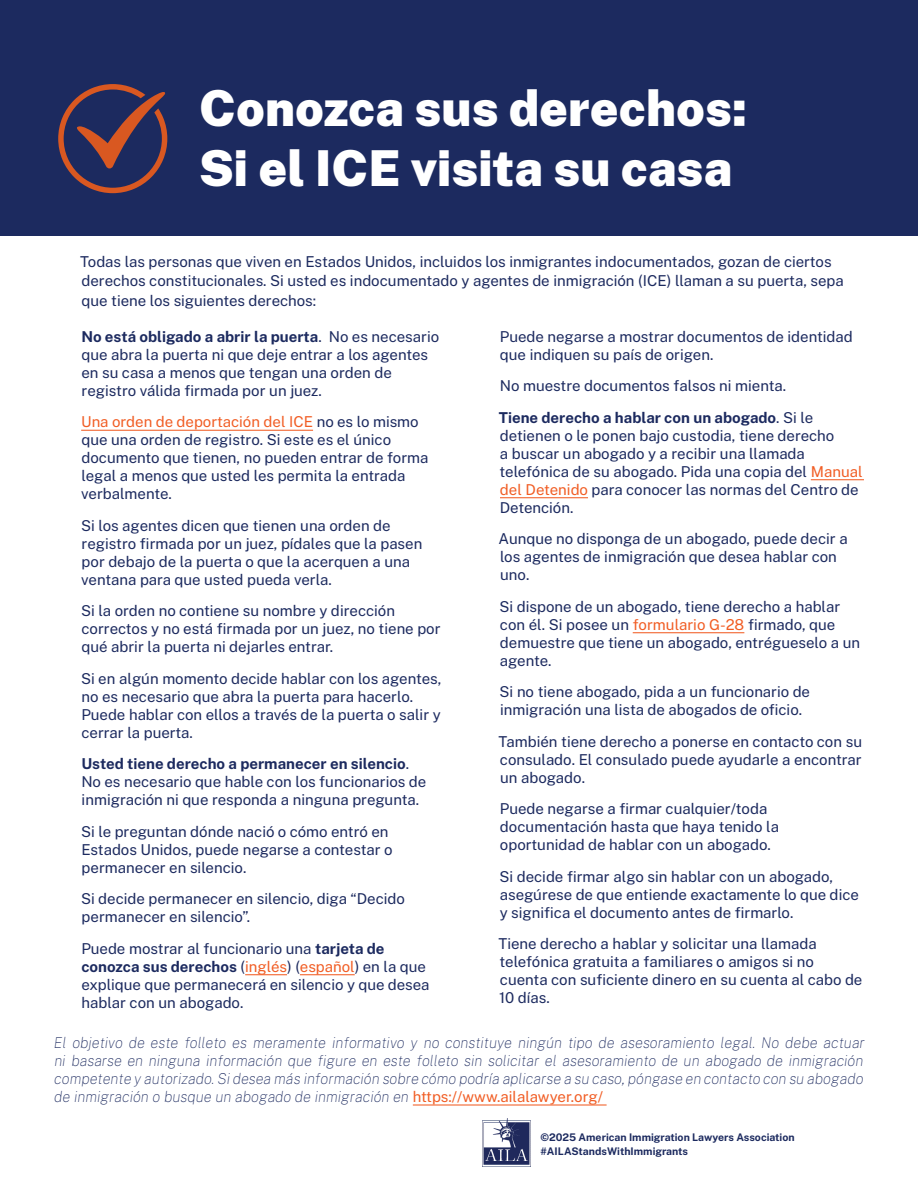
<style>
.page{position:relative;width:918px;height:1188px;background:#fff}
.page>*{position:absolute;margin:0;border:0;box-sizing:border-box;transform-origin:0 0}
.t1{font:900 49.5px/60px "Public Sans";color:#fff}
.t2{font:15px/18px "Public Sans";color:#1c2a5f}
.t3{font:italic 15px/18px "Public Sans";color:#1c2a5f;text-align:justify}
.t4{font:700 10.5px "Public Sans";color:#1c2a5f}
.s1{font-weight:700}
.s2{color:#f15d24}
.s3{font-style:normal;color:#f15d24}
</style>
<div class="page">
<div style="left:0;top:0;width:918px;height:235px;background:#1c2a5f"></div>
<hr style="left:81px;top:430px;width:232px;height:1px;background:#f15d24">
<hr style="left:245px;top:974px;width:42px;height:1px;background:#f15d24">
<hr style="left:300px;top:974px;width:55px;height:1px;background:#f15d24">
<hr style="left:811px;top:479px;width:53px;height:1px;background:#f15d24">
<hr style="left:500px;top:497px;width:88px;height:1px;background:#f15d24">
<hr style="left:633px;top:632px;width:111px;height:1px;background:#f15d24">
<svg style="left:58px;top:84px;width:109px;height:109px"></svg>
<hr style="left:413px;top:1104px;width:194px;height:2px;background:#f15d24">
<img style="left:483px;top:1119px;width:47px;height:48px">
<p class="t1" style="left:199px;top:74px;width:550px">Conozca sus derechos:<br>Si el ICE visita su casa</p>
<p class="t2" style="left:80px;top:251px;width:765px;line-height:19.5px">Todas las personas que viven en Estados Unidos, incluidos los inmigrantes indocumentados, gozan de ciertos derechos constitucionales. Si usted es indocumentado y agentes de inmigración (ICE) llaman a su puerta, sepa que tiene los siguientes derechos:</p>
<p class="t2" style="left:81px;top:327px;width:359px"><span class="s1">No está obligado a abrir la puerta</span>. No es necesario que abra la puerta ni que deje entrar a los agentes en su casa a menos que tengan una orden de registro válida firmada por un juez.</p>
<p class="t2" style="left:81px;top:412px;width:349px"><span class="s2">Una orden de deportación del ICE</span> no es lo mismo que una orden de registro. Si este es el único documento que tienen, no pueden entrar de forma legal a menos que usted les permita la entrada verbalmente.</p>
<p class="t2" style="left:81px;top:516px;width:343px">Si los agentes dicen que tienen una orden de registro firmada por un juez, pídales que la pasen por debajo de la puerta o que la acerquen a una ventana para que usted pueda verla.</p>
<p class="t2" style="left:81px;top:601px;width:361px">Si la orden no contiene su nombre y dirección correctos y no está firmada por un juez, no tiene por qué abrir la puerta ni dejarles entrar.</p>
<p class="t2" style="left:81px;top:669px;width:362px">Si en algún momento decide hablar con los agentes, no es necesario que abra la puerta para hacerlo.<br>Puede hablar con ellos a través de la puerta o salir y cerrar la puerta.</p>
<p class="t2" style="left:81px;top:754px;width:346px"><span class="s1">Usted tiene derecho a permanecer en silencio</span>.<br>No es necesario que hable con los funcionarios de inmigración ni que responda a ninguna pregunta.</p>
<p class="t2" style="left:81px;top:822px;width:313px">Si le preguntan dónde nació o cómo entró en<br>Estados Unidos, puede negarse a contestar o permanecer en silencio.</p>
<p class="t2" style="left:81px;top:889px;width:325px">Si decide permanecer en silencio, diga “Decido permanecer en silencio”.</p>
<p class="t2" style="left:81px;top:939px;width:350px">Puede mostrar al funcionario una <span class="s1">tarjeta de conozca sus derechos</span> (<span class="s2">inglés</span>) (<span class="s2">español</span>) en la que explique que permanecerá en silencio y que desea hablar con un abogado.</p>
<p class="t2" style="left:500px;top:327px;width:354px">Puede negarse a mostrar documentos de identidad que indiquen su país de origen.</p>
<p class="t2" style="left:500px;top:376px;width:288px">No muestre documentos falsos ni mienta.</p>
<p class="t2" style="left:499px;top:408px;width:365px"><span class="s1">Tiene derecho a hablar con un abogado</span>. Si le detienen o le ponen bajo custodia, tiene derecho<br>a buscar un abogado y a recibir una llamada telefónica de su abogado. Pida una copia del <span class="s2">Manual del Detenido</span> para conocer las normas del Centro de Detención.</p>
<p class="t2" style="left:499px;top:529px;width:351px">Aunque no disponga de un abogado, puede decir a los agentes de inmigración que desea hablar con uno.</p>
<p class="t2" style="left:500px;top:597px;width:362px">Si dispone de un abogado, tiene derecho a hablar con él. Si posee un <span class="s2">formulario G-28</span> firmado, que demuestre que tiene un abogado, entrégueselo a un agente.</p>
<p class="t2" style="left:500px;top:682px;width:312px">Si no tiene abogado, pida a un funcionario de inmigración una lista de abogados de oficio.</p>
<p class="t2" style="left:499px;top:732px;width:365px;text-align:justify">También tiene derecho a ponerse en contacto con su consulado. El consulado puede ayudarle a encontrar un abogado.</p>
<p class="t2" style="left:500px;top:799px;width:281px">Puede negarse a firmar cualquier/toda documentación hasta que haya tenido la oportunidad de hablar con un abogado.</p>
<p class="t2" style="left:500px;top:867px;width:361px">Si decide firmar algo sin hablar con un abogado, asegúrese de que entiende exactamente lo que dice y significa el documento antes de firmarlo.</p>
<p class="t2" style="left:499px;top:934px;width:365px">Tiene derecho a hablar y solicitar una llamada telefónica gratuita a familiares o amigos si no cuenta con suficiente dinero en su cuenta al cabo de 10 días.</p>
<p class="t3" style="left:54px;top:1033px;width:813px">El objetivo de este folleto es meramente informativo y no constituye ningún tipo de asesoramiento legal. No debe actuar ni basarse en ninguna información que figure en este folleto sin solicitar el asesoramiento de un abogado de inmigración competente y autorizado. Si desea más información sobre cómo podría aplicarse a su caso, póngase en contacto con su abogado de inmigración o busque un abogado de inmigración en <span class="s3">https://www.ailalawyer.org/</span></p>
<p class="t4" style="left:540px;top:1129px;width:256px">©2025 American Immigration Lawyers Association</p>
<p class="t4" style="left:540px;top:1143px;width:149px">#AILAStandsWithImmigrants</p>
</div>
